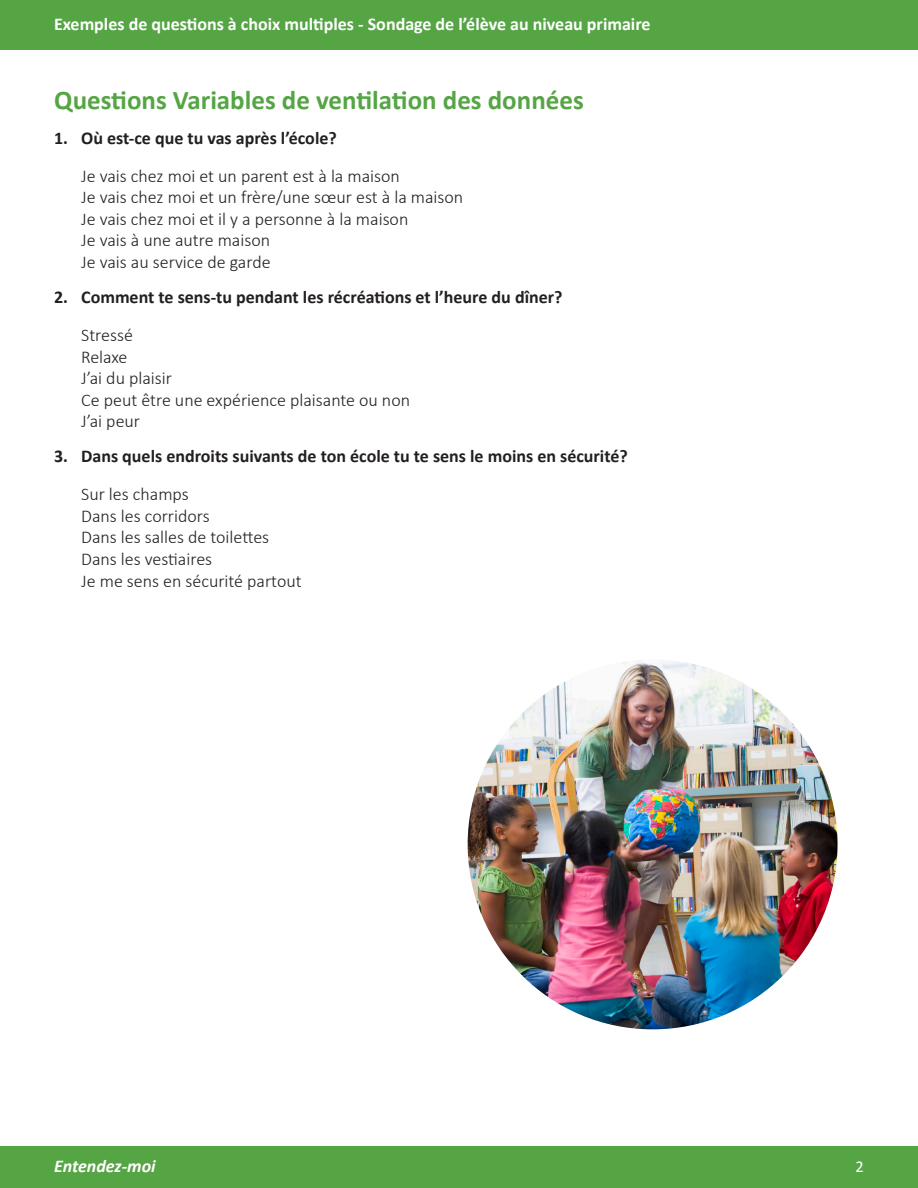
<style>
.page{position:relative;width:918px;height:1188px;background:#fff}
.page>*{position:absolute;margin:0;border:0;box-sizing:border-box;transform-origin:0 0}
.t1{font:700 27px "Calibri";color:#56a545}
.t2{font:300 18px/21.6px "Calibri";color:#231f20}
.t3{font:700 18px/37.8px "Calibri";color:#231f20}
.t4{font:700 18px "Calibri";color:#fff}
.t5{font:italic 700 18px "Calibri";color:#fff}
.t6{font:16.5px "Calibri";color:#fff}
.s1{font-weight:700}
.s2{font-weight:300}
</style>
<div class="page">
<img style="left:468px;top:659px;width:370px;height:370px;border-radius:185px">
<div style="left:0;top:0;width:918px;height:50px;background:#56a545"></div>
<div style="left:0;top:1146px;width:918px;height:42px;background:#56a545"></div>
<p class="t4" style="left:54px;top:13px;width:598px">Exemples de questions à choix multiples - Sondage de l’élève au niveau primaire</p>
<p class="t1" style="left:54px;top:83px;width:531px">Questions Variables de ventilation des données</p>
<p class="t2" style="left:81px;top:119px;width:320px;line-height:37.8px;text-indent:-27px"><span class="s1">1. Où est-ce que tu vas après l’école?<br></span>Je vais chez moi et un parent est à la maison</p>
<p class="t2" style="left:81px;top:186px;width:384px">Je vais chez moi et un frère/une sœur est à la maison Je vais chez moi et il y a personne à la maison<br>Je vais à une autre maison<br>Je vais au service de garde</p>
<p class="t3" style="left:81px;top:278px;width:483px;text-indent:-27px">2. Comment te sens-tu pendant les récréations et l’heure du dîner?<br><span class="s2">Stressé</span></p>
<p class="t2" style="left:81px;top:346px;width:330px">Relaxe<br>J’ai du plaisir<br>Ce peut être une expérience plaisante ou non<br>J’ai peur</p>
<p class="t3" style="left:81px;top:438px;width:548px;text-indent:-27px">3. Dans quels endroits suivants de ton école tu te sens le moins en sécurité?<br><span class="s2">Sur les champs</span></p>
<p class="t2" style="left:81px;top:505px;width:222px">Dans les corridors<br>Dans les salles de toilettes<br>Dans les vestiaires<br>Je me sens en sécurité partout</p>
<p class="t5" style="left:54px;top:1155px;width:103px">Entendez-moi</p>
<p class="t6" style="left:856px;top:1156px;width:10px">2</p>
</div>
